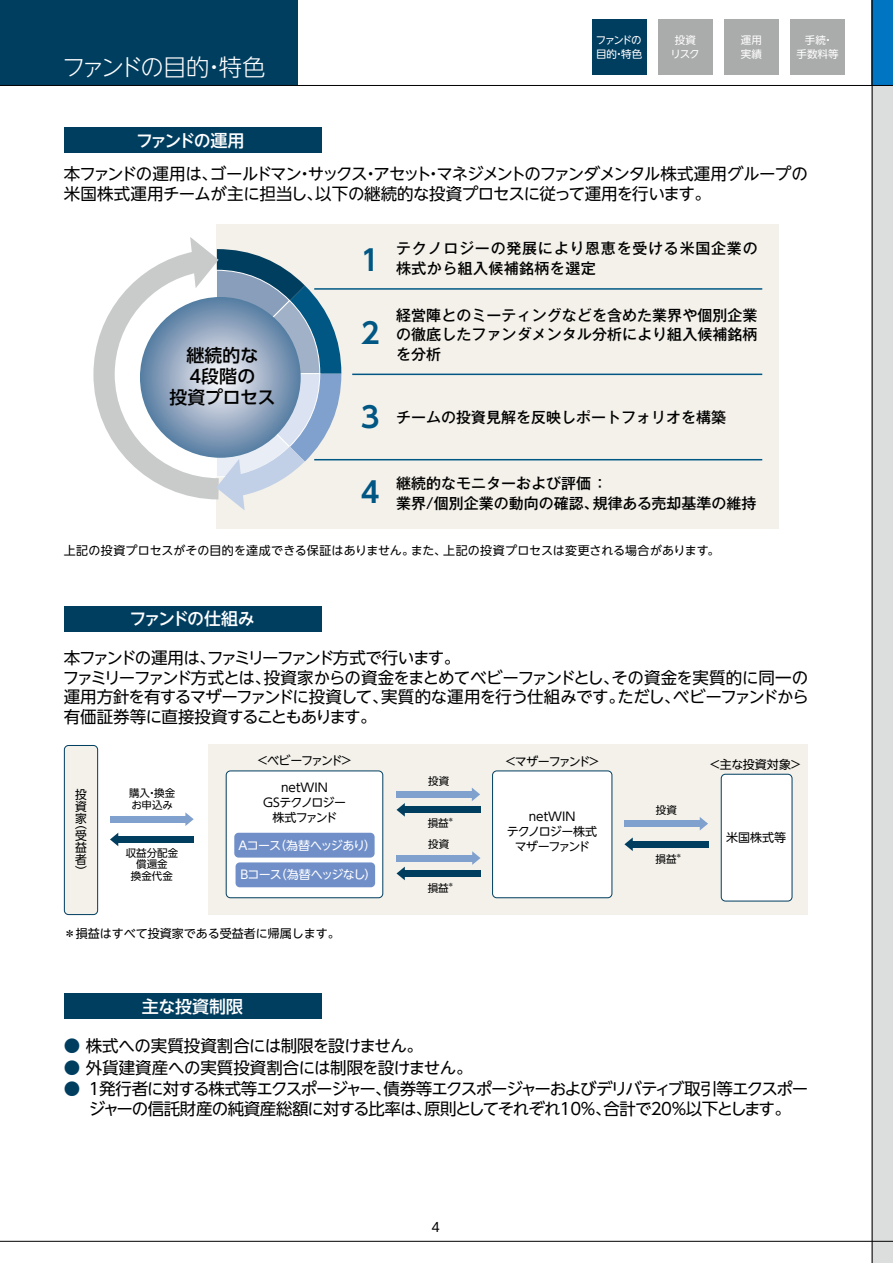
<style>
.page{position:relative;width:893px;height:1263px;background:#fff}
.page>*{position:absolute;margin:0;border:0;box-sizing:border-box;transform-origin:0 0}
.t1{font:700 28.5px "UD Shin Go Pro De";color:#005783}
.t2{font:300 23.4px "UD Shin Go NT Pro";letter-spacing:-.11em;color:#fff}
.t3{font:500 17.85px/21px "UD Shin Go Pro";letter-spacing:.01em;color:#000;text-align:center}
.t4{font:500 16.95px "UD Shin Go NT Pro";letter-spacing:-.105em;color:#fff}
.t5{font:500 16.95px "UD Shin Go NT Pro";letter-spacing:-.135em;color:#fff}
.t6{font:500 16.95px "UD Shin Go NT Pro";letter-spacing:-.025em;color:#fff}
.t7{font:16.5px/19.5px "UD Shin Go NT Pro";letter-spacing:-.05em;color:#000}
.t8{font:16.5px "UD Shin Go NT Pro";letter-spacing:-.015em;color:#000}
.t9{font:16.5px "UD Shin Go NT Pro";letter-spacing:-.02em;color:#000}
.t10{font:500 15px/19.8px "Gothic MB101 Pro";letter-spacing:.005em;color:#000;text-align:justify}
.t11{font:500 15px/19.8px "Gothic MB101 Pro";letter-spacing:.05em;color:#000}
.t12{font:12.75px "UD Shin Go NT Pro";color:#000}
.t13{font:12px/12px "UD Shin Go NT Pro";color:#000;text-align:justify}
.t14{font:12px "UD Shin Go NT Pro";letter-spacing:-.07em;color:#fff}
.t15{font:12px/15px "UD Shin Go NT Pro";letter-spacing:-.05em;color:#000;text-align:center}
.t16{font:12px/15px "UD Shin Go NT Pro";letter-spacing:-.04em;color:#000;text-align:center}
.t17{font:12px "UD Shin Go NT Pro";letter-spacing:-.13em;color:#000}
.t18{font:10.5px/11.7px "UD Shin Go NT Pro";color:#000;text-align:center}
.t19{font:10.5px/13.5px "UD Shin Go NT Pro";color:#fff;text-align:center}
.t20{font:10.5px/13.5px "UD Shin Go NT Pro";letter-spacing:-.135em;color:#fff}
.t21{font:6.15px "UD Shin Go NT Pro";color:#000}
.s1{color:#003e60}
</style>
<div class="page">
<div style="left:872px;top:0;width:21px;height:1263px;background:#dcdddd"></div>
<div style="left:872px;top:0;width:21px;height:85px;background:#0075c2"></div>
<div style="left:0;top:0;width:298px;height:85px;background:#003e60"></div>
<hr style="left:872px;top:0;width:1px;height:1263px;background:#000">
<hr style="left:0;top:1241px;width:893px;height:1px;background:#000">
<hr style="left:0;top:85px;width:893px;height:1px;background:#000">
<div style="left:790px;top:19px;width:55px;height:55px;background:#aaabab"></div>
<div style="left:724px;top:19px;width:54px;height:55px;background:#aaabab"></div>
<div style="left:658px;top:19px;width:54px;height:55px;background:#aaabab"></div>
<div style="left:592px;top:19px;width:54px;height:55px;background:#003e60"></div>
<div style="left:208px;top:745px;width:600px;height:170px;background:#f3f1ea"></div>
<div style="left:226px;top:771px;width:157px;height:127px;background:#fff;border-radius:4px"></div>
<div style="left:226px;top:770px;width:157px;height:128px;border:1px solid #003e60;border-radius:4px"></div>
<div style="left:64px;top:128px;width:257px;height:25px;background:#003e60"></div>
<div style="left:64px;top:606px;width:257px;height:25px;background:#003e60"></div>
<div style="left:64px;top:745px;width:34px;height:169px;background:#f3f1ea;border-radius:4px"></div>
<div style="left:64px;top:745px;width:34px;height:170px;border:1px solid #003e60;border-radius:4px"></div>
<svg style="left:110px;top:833px;width:8px;height:13px"></svg>
<div style="left:118px;top:836px;width:76px;height:7px;background:#003e60"></div>
<div style="left:721px;top:774px;width:71px;height:127px;background:#fff;border-radius:4px"></div>
<div style="left:721px;top:774px;width:71px;height:127px;border:1px solid #003e60;border-radius:4px"></div>
<div style="left:493px;top:771px;width:119px;height:127px;background:#fff;border-radius:4px"></div>
<div style="left:492px;top:770px;width:120px;height:128px;border:1px solid #003e60;border-radius:4px"></div>
<svg style="left:472px;top:788px;width:8px;height:13px"></svg>
<div style="left:396px;top:791px;width:76px;height:7px;background:#80a0cd"></div>
<svg style="left:396px;top:803px;width:9px;height:14px"></svg>
<div style="left:404px;top:806px;width:76px;height:7px;background:#003e60"></div>
<svg style="left:472px;top:851px;width:8px;height:14px"></svg>
<div style="left:397px;top:854px;width:76px;height:7px;background:#80a0cd"></div>
<svg style="left:396px;top:867px;width:9px;height:13px"></svg>
<div style="left:404px;top:870px;width:76px;height:7px;background:#003e60"></div>
<svg style="left:700px;top:817px;width:8px;height:13px"></svg>
<div style="left:624px;top:820px;width:76px;height:7px;background:#80a0cd"></div>
<svg style="left:624px;top:837px;width:9px;height:14px"></svg>
<div style="left:632px;top:841px;width:76px;height:7px;background:#003e60"></div>
<div style="left:236px;top:862px;width:139px;height:25px;background:#708fc9;border-radius:4px"></div>
<div style="left:234px;top:833px;width:141px;height:24px;background:#708fc9;border-radius:4px"></div>
<svg style="left:185px;top:812px;width:9px;height:14px"></svg>
<div style="left:110px;top:816px;width:76px;height:7px;background:#80a0cd"></div>
<div style="left:64px;top:993px;width:257px;height:26px;background:#003e60"></div>
<div style="left:216px;top:225px;width:563px;height:304px;background:#f3f1ea"></div>
<svg style="left:93px;top:237px;width:248px;height:273px"></svg>
<svg style="left:140px;top:297px;width:161px;height:161px;background:#90a6c0"></svg>
<hr style="left:314px;top:288px;width:448px;height:2px;background:#005783">
<hr style="left:314px;top:459px;width:448px;height:1px;background:#005783">
<hr style="left:352px;top:374px;width:410px;height:1px;background:#005783">
<h2 class="t2" style="left:62px;top:48px;width:205px">ファンドの目的・特色</h2>
<p class="t5" style="left:136px;top:127px;width:110px">ファンドの運用</p>
<p class="t20" style="left:596px;top:33px;width:48px">ファンドの目的・特色</p>
<p class="t19" style="left:671px;top:33px;width:31px">投資リスク</p>
<p class="t19" style="left:741px;top:33px;width:22px;text-align:left">運用実績</p>
<p class="t19" style="left:796px;top:33px;width:43px">手続・<br>手数料等</p>
<p class="t7" style="left:64px;top:164px;width:746px">本ファンドの運用は、ゴールドマン・サックス・アセット・マネジメントのファンダメンタル株式運用グループの米国株式運用チームが主に担当し、以下の継続的な投資プロセスに従って運用を行います。</p>
<p class="t3" style="left:169px;top:344px;width:108px">継続的な<br>4段階の<br>投資プロセス</p>
<h1 class="t1" style="left:361px;top:237px;width:20px">1</h1>
<h1 class="t1" style="left:361px;top:310px;width:20px">2</h1>
<h1 class="t1" style="left:361px;top:394px;width:20px">3</h1>
<p class="t11" style="left:396px;top:237px;width:363px">テクノロジーの発展により恩恵を受ける米国企業の株式から組入候補銘柄を選定</p>
<p class="t10" style="left:396px;top:303px;width:363px">経営陣とのミーティングなどを含めた業界や個別企業の徹底したファンダメンタル分析により組入候補銘柄を分析</p>
<p class="t10" style="left:396px;top:406px;width:331px">チームの投資見解を反映しポートフォリオを構築</p>
<p class="t10" style="left:361px;top:472px;width:397px;text-indent:35px">継続的なモニターおよび評価 ：<br><sup>4</sup> 業界/個別企業の動向の確認、規律ある売却基準の維持</p>
<p class="t13" style="left:64px;top:544px;width:657px">上記の投資プロセスがその目的を達成できる保証はありません。また、上記の投資プロセスは変更される場合があります。</p>
<p class="t4" style="left:130px;top:605px;width:127px">ファンドの仕組み</p>
<p class="t7" style="left:63px;top:648px;width:748px">本ファンドの運用は、ファミリーファンド方式で行います。<br>ファミリーファンド方式とは、投資家からの資金をまとめてベビーファンドとし、その資金を実質的に同一の運用方針を有するマザーファンドに投資して、実質的な運用を行う仕組みです。ただし、ベビーファンドから有価証券等に直接投資することもあります。</p>
<p class="t13" style="left:75px;top:788px;width:13px">投資家</p>
<p class="t13" style="left:75px;top:817px;width:13px">（受益者）</p>
<p class="t18" style="left:129px;top:787px;width:48px;text-align:left">購入・換金お申込み</p>
<p class="t18" style="left:126px;top:847px;width:54px">収益分配金償還金<br>換金代金</p>
<p class="t17" style="left:256px;top:751px;width:98px">＜ベビーファンド＞</p>
<p class="t16" style="left:263px;top:779px;width:84px">netWIN<br>GSテクノロジー株式ファンド</p>
<p class="t14" style="left:238px;top:835px;width:139px">Aコース（為替ヘッジあり）</p>
<p class="t14" style="left:240px;top:865px;width:138px">Bコース（為替ヘッジなし）</p>
<p class="t13" style="left:64px;top:927px;width:277px">＊損益はすべて投資家である受益者に帰属します。</p>
<p class="t6" style="left:142px;top:993px;width:103px">主な投資制限</p>
<p class="t18" style="left:428px;top:775px;width:22px">投資</p>
<p class="t18" style="left:428px;top:817px;width:22px">損益</p>
<p class="t21" style="left:448px;top:815px;width:8px">＊</p>
<p class="t18" style="left:428px;top:838px;width:22px">投資</p>
<p class="t18" style="left:428px;top:882px;width:22px">損益</p>
<p class="t21" style="left:448px;top:879px;width:8px">＊</p>
<p class="t17" style="left:504px;top:751px;width:97px">＜マザーファンド＞</p>
<p class="t15" style="left:507px;top:808px;width:92px">netWIN<br>テクノロジー株式マザーファンド</p>
<p class="t18" style="left:656px;top:803px;width:22px">投資</p>
<p class="t18" style="left:655px;top:853px;width:22px">損益</p>
<p class="t21" style="left:676px;top:851px;width:8px">＊</p>
<p class="t13" style="left:709px;top:758px;width:95px">＜主な投資対象＞</p>
<p class="t13" style="left:726px;top:831px;width:61px">米国株式等</p>
<p class="t9" style="left:64px;top:1032px;width:361px"><span class="s1">●</span> 株式への実質投資割合には制限を設けません。</p>
<p class="t8" style="left:64px;top:1054px;width:410px"><span class="s1">●</span> 外貨建資産への実質投資割合には制限を設けません。</p>
<p class="t7" style="left:64px;top:1079px;width:746px;text-align:center"><span class="s1">●</span> 1発行者に対する株式等エクスポージャー、債券等エクスポージャーおよびデリバティブ取引等エクスポージャーの信託財産の純資産総額に対する比率は、原則としてそれぞれ10％、合計で20％以下とします。</p>
<p class="t12" style="left:432px;top:1216px;width:10px">4</p>
</div>
